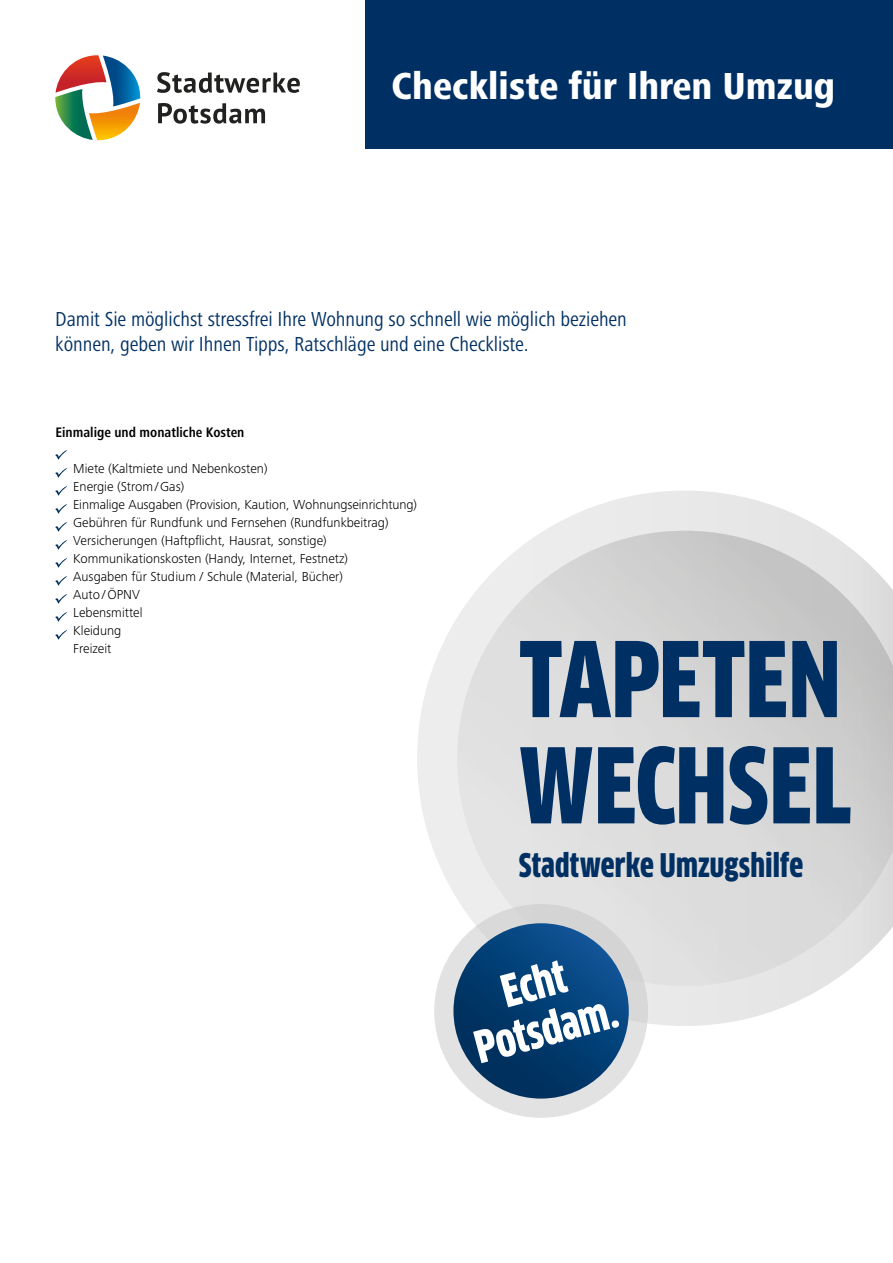
<style>
.page{position:relative;width:893px;height:1263px;background:#fff}
.page>*{position:absolute;margin:0;border:0;box-sizing:border-box;transform-origin:0 0}
.t1{font:900 condensed 101.55px/106.2px "Clan Pro";letter-spacing:.005em;color:#003063}
.t2{font:800 condensed 39px "Frutiger Next Pro";color:#fff}
.t3{font:900 condensed 31.8px "Clan Pro";letter-spacing:.005em;color:#003063}
.t4{font:condensed 21px/25.5px "Frutiger Next Pro";letter-spacing:-.005em;color:#003063}
.t5{font:700 condensed 14.25px "Frutiger Next Pro";color:#000}
.t6{font:300 13.5px/18px "Frutiger Next Pro";color:#000}
</style>
<div class="page">
<div style="left:366px;top:0;width:527px;height:149px;background:#003063"></div>
<svg style="left:417px;top:491px;width:409px;height:535px"></svg>
<svg style="left:457px;top:531px;width:436px;height:455px;background:#dadada"></svg>
<div style="left:434px;top:904px;width:214px;height:214px;background:linear-gradient(to right,#e0e1e1,#d8d8d8);border-radius:50%"></div>
<svg style="left:453px;top:923px;width:176px;height:175px;background:#084075"></svg>
<svg style="left:473px;top:960px;width:146px;height:103px"></svg>
<svg style="left:55px;top:450px;width:12px;height:10px"></svg>
<svg style="left:55px;top:468px;width:12px;height:10px"></svg>
<svg style="left:55px;top:486px;width:12px;height:10px"></svg>
<svg style="left:55px;top:504px;width:12px;height:10px"></svg>
<svg style="left:55px;top:522px;width:12px;height:10px"></svg>
<svg style="left:55px;top:540px;width:12px;height:10px"></svg>
<svg style="left:55px;top:558px;width:12px;height:10px"></svg>
<svg style="left:55px;top:576px;width:12px;height:10px"></svg>
<svg style="left:55px;top:594px;width:12px;height:10px"></svg>
<svg style="left:55px;top:612px;width:12px;height:10px"></svg>
<svg style="left:55px;top:630px;width:12px;height:10px"></svg>
<svg style="left:157px;top:72px;width:143px;height:21px"></svg>
<svg style="left:158px;top:103px;width:107px;height:21px"></svg>
<svg style="left:55px;top:55px;width:85px;height:85px"></svg>
<h2 class="t2" style="left:391px;top:63px;width:445px">Checkliste für Ihren Umzug</h2>
<h3 class="t4" style="left:55px;top:306px;width:573px">Damit Sie möglichst stressfrei Ihre Wohnung so schnell wie möglich beziehen können, geben wir Ihnen Tipps, Ratschläge und eine Checkliste.</h3>
<p class="t5" style="left:55px;top:424px;width:191px">Einmalige und monatliche Kosten</p>
<p class="t6" style="left:73px;top:459px;width:346px">Miete (Kaltmiete und Nebenkosten)<br>Energie (Strom/Gas)<br>Einmalige Ausgaben (Provision, Kaution, Wohnungseinrichtung)<br>Gebühren für Rundfunk und Fernsehen (Rundfunkbeitrag)<br>Versicherungen (Haftpflicht, Hausrat, sonstige)<br>Kommunikationskosten (Handy, Internet, Festnetz)<br>Ausgaben für Studium / Schule (Material, Bücher)<br>Auto/ÖPNV<br>Lebensmittel<br>Kleidung<br>Freizeit</p>
<h1 class="t1" style="left:519px;top:627px;width:334px">TAPETEN<br>WECHSEL</h1>
<h3 class="t3" style="left:519px;top:847px;width:286px">Stadtwerke Umzugshilfe</h3>
</div>
